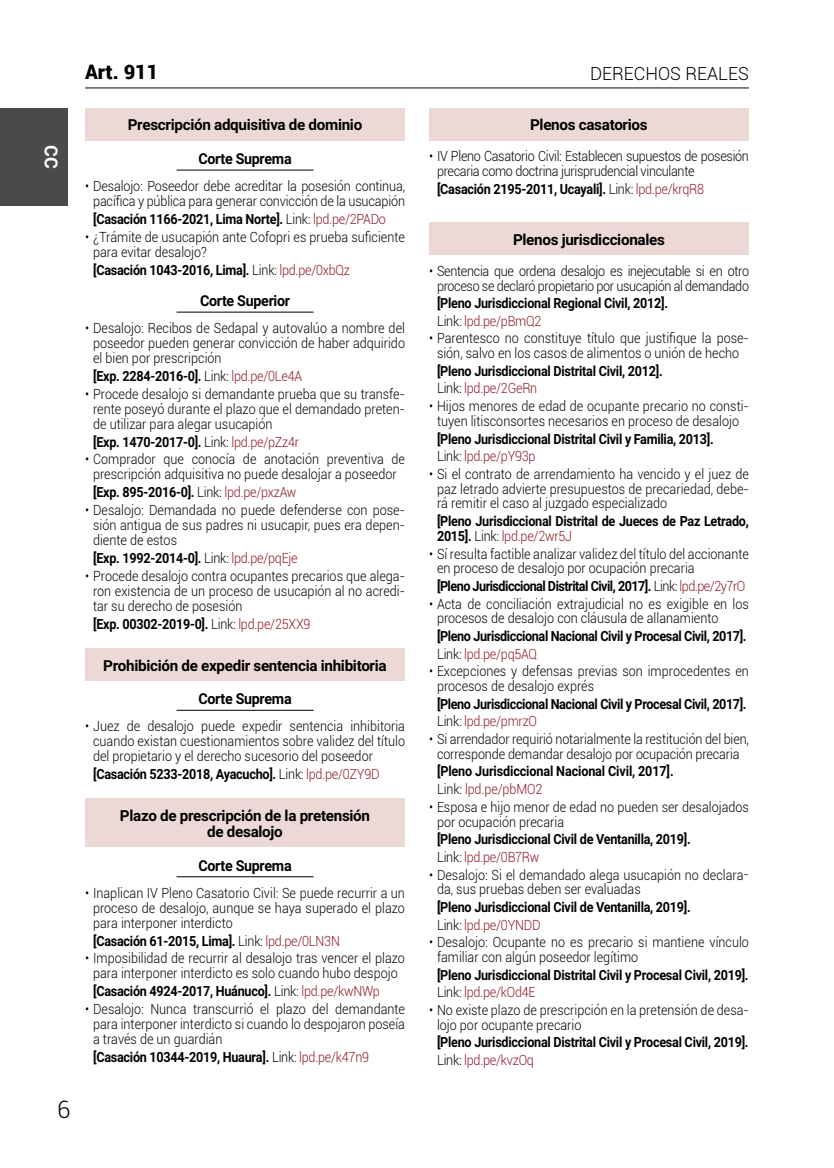
<style>
.page{position:relative;width:834px;height:1168px;background:#fff}
.page>*{position:absolute;margin:0;border:0;box-sizing:border-box;transform-origin:0 0}
.t1{font:300 24px "Roboto";color:#000}
.t2{font:900 20px "Roboto";color:#000}
.t3{font:300 18px "Roboto";color:#000}
.t4{font:700 18px "Roboto";color:#fff}
.t5{font:700 15.2px/16px "Roboto";letter-spacing:-.02em;color:#000;text-align:center}
.t6{font:700 15px "Roboto";letter-spacing:-.02em;color:#000;scale:.95 1}
.t7{font:300 14px/15px "Roboto";color:#000;scale:.9 1}
.t8{font:700 14px/17.6px "Roboto";letter-spacing:-.02em;color:#000;scale:.9 1}
.t9{font:300 14px/14.8px "Roboto";letter-spacing:-.025em;color:#000;scale:.9 1}
.t10{font:700 14px "Roboto";letter-spacing:-.04em;color:#000;scale:.9 1}
.s1{font-weight:300}
.s2{font-weight:300;color:#8d1927}
</style>
<div class="page">
<hr style="left:85px;top:87px;width:663px;height:1px;background:#000">
<div style="left:0;top:108px;width:67px;height:97px;background:#4a4a49"></div>
<div style="left:85px;top:108px;width:320px;height:32px;background:#ecd9d5"></div>
<hr style="left:176px;top:170px;width:137px;height:1px;background:#000">
<hr style="left:176px;top:312px;width:137px;height:1px;background:#000">
<div style="left:85px;top:648px;width:320px;height:33px;background:#ecd9d5"></div>
<hr style="left:176px;top:710px;width:137px;height:1px;background:#000">
<div style="left:85px;top:798px;width:320px;height:49px;background:#ecd9d5"></div>
<hr style="left:176px;top:876px;width:137px;height:1px;background:#000">
<div style="left:429px;top:108px;width:319px;height:32px;background:#ecd9d5"></div>
<div style="left:429px;top:222px;width:319px;height:33px;background:#ecd9d5"></div>
<h2 class="t2" style="left:85px;top:58px;width:75px">Art. 911</h2>
<p class="t3" style="left:590px;top:61px;width:160px">DERECHOS REALES</p>
<p class="t4" style="left:64px;top:145px;width:26px;rotate:90deg">CC</p>
<h1 class="t1" style="left:57px;top:1093px;width:15px">6</h1>
<p class="t5" style="left:128px;top:117px;width:236px">Prescripción adquisitiva de dominio</p>
<p class="t6" style="left:198px;top:148px;width:100px">Corte Suprema</p>
<p class="t7" style="left:85px;top:178px;width:357px;text-align:center">• Desalojo: Poseedor debe acreditar la posesión continua, pacífica y pública para generar convicción de la usucapión</p>
<p class="t8" style="left:93px;top:210px;width:327px">[Casación 1166-2021, Lima Norte]. <span class="s1">Link:</span> <span class="s2">lpd.pe/2PADo</span></p>
<p class="t7" style="left:93px;top:229px;width:348px;text-indent:-8px">• ¿Trámite de usucapión ante Cofopri es prueba suficiente para evitar desalojo?</p>
<p class="t8" style="left:93px;top:260px;width:287px">[Casación 1043-2016, Lima]. <span class="s1">Link:</span> <span class="s2">lpd.pe/0xbQz</span></p>
<p class="t6" style="left:200px;top:290px;width:96px">Corte Superior</p>
<p class="t7" style="left:93px;top:320px;width:348px;text-align:justify;text-indent:-8px">• Desalojo: Recibos de Sedapal y autovalúo a nombre del poseedor pueden generar convicción de haber adquirido el bien por prescripción</p>
<p class="t8" style="left:93px;top:367px;width:234px">[Exp. 2284-2016-0]. <span class="s1">Link:</span> <span class="s2">lpd.pe/0Le4A</span></p>
<p class="t7" style="left:93px;top:386px;width:348px;text-align:justify;text-indent:-8px">• Procede desalojo si demandante prueba que su transfe&shy;rente poseyó durante el plazo que el demandado preten&shy;de utilizar para alegar usucapión</p>
<p class="t8" style="left:93px;top:432px;width:230px">[Exp. 1470-2017-0]. <span class="s1">Link:</span> <span class="s2">lpd.pe/pZz4r</span></p>
<p class="t7" style="left:85px;top:451px;width:357px;text-align:center">• Comprador que conocía de anotación preventiva de prescripción adquisitiva no puede desalojar a poseedor</p>
<p class="t8" style="left:93px;top:483px;width:227px">[Exp. 895-2016-0]. <span class="s1">Link:</span> <span class="s2">lpd.pe/pxzAw</span></p>
<p class="t7" style="left:93px;top:502px;width:348px;text-align:justify;text-indent:-8px">• Desalojo: Demandada no puede defenderse con pose&shy;sión antigua de sus padres ni usucapir, pues era depen&shy;diente de estos</p>
<p class="t8" style="left:93px;top:549px;width:229px">[Exp. 1992-2014-0]. <span class="s1">Link:</span> <span class="s2">lpd.pe/pqEje</span></p>
<p class="t7" style="left:93px;top:568px;width:348px;text-align:justify;text-indent:-8px">• Procede desalojo contra ocupantes precarios que alega&shy;ron existencia de un proceso de usucapión al no acredi&shy;tar su derecho de posesión</p>
<p class="t8" style="left:93px;top:614px;width:243px">[Exp. 00302-2019-0]. <span class="s1">Link:</span> <span class="s2">lpd.pe/25XX9</span></p>
<p class="t5" style="left:103px;top:657px;width:285px">Prohibición de expedir sentencia inhibitoria</p>
<p class="t6" style="left:198px;top:688px;width:100px">Corte Suprema</p>
<p class="t7" style="left:93px;top:718px;width:348px;text-align:justify;text-indent:-8px">• Juez de desalojo puede expedir sentencia inhibitoria cuando existan cuestionamientos sobre validez del título del propietario y el derecho sucesorio del poseedor</p>
<p class="t8" style="left:93px;top:765px;width:320px">[Casación 5233-2018, Ayacucho]. <span class="s1">Link:</span> <span class="s2">lpd.pe/0ZY9D</span></p>
<p class="t5" style="left:120px;top:807px;width:251px">Plazo de prescripción de la pretensión de desalojo</p>
<p class="t6" style="left:198px;top:855px;width:100px">Corte Suprema</p>
<p class="t7" style="left:93px;top:885px;width:348px;text-align:justify;text-indent:-8px">• Inaplican IV Pleno Casatorio Civil: Se puede recurrir a un proceso de desalojo, aunque se haya superado el plazo para interponer interdicto</p>
<p class="t8" style="left:93px;top:931px;width:276px">[Casación 61-2015, Lima]. <span class="s1">Link:</span> <span class="s2">lpd.pe/0LN3N</span></p>
<p class="t7" style="left:85px;top:950px;width:357px;text-align:center">• Imposibilidad de recurrir al desalojo tras vencer el plazo para interponer interdicto es solo cuando hubo despojo</p>
<p class="t8" style="left:93px;top:982px;width:320px">[Casación 4924-2017, Huánuco]. <span class="s1">Link:</span> <span class="s2">lpd.pe/kwNWp</span></p>
<p class="t7" style="left:93px;top:1001px;width:348px;text-align:justify;text-indent:-8px">• Desalojo: Nunca transcurrió el plazo del demandante para interponer interdicto si cuando lo despojaron poseía a través de un guardián</p>
<p class="t8" style="left:93px;top:1047px;width:308px">[Casación 10344-2019, Huaura]. <span class="s1">Link:</span> <span class="s2">lpd.pe/k47n9</span></p>
<p class="t5" style="left:530px;top:117px;width:119px">Plenos casatorios</p>
<p class="t9" style="left:437px;top:149px;width:348px;text-indent:-8px">• IV Pleno Casatorio Civil: Establecen supuestos de posesión precaria como doctrina jurisprudencial vinculante</p>
<p class="t8" style="left:437px;top:180px;width:298px">[Casación 2195-2011, Ucayali]. <span class="s1">Link:</span> <span class="s2">lpd.pe/krqR8</span></p>
<p class="t5" style="left:513px;top:231px;width:153px">Plenos jurisdiccionales</p>
<p class="t9" style="left:429px;top:263px;width:357px;text-align:center">• Sentencia que ordena desalojo es inejecutable si en otro proceso se declaró propietario por usucapión al demandado</p>
<p class="t8" style="left:437px;top:294px;width:258px">[Pleno Jurisdiccional Regional Civil, 2012].<br><span class="s1">Link:</span> <span class="s2">lpd.pe/pBmQ2</span></p>
<p class="t7" style="left:429px;top:331px;width:357px;text-align:center">• Parentesco no constituye título que justifique la pose&shy;sión, salvo en los casos de alimentos o unión de hecho</p>
<p class="t8" style="left:437px;top:362px;width:252px">[Pleno Jurisdiccional Distrital Civil, 2012].<br><span class="s1">Link:</span> <span class="s2">lpd.pe/2GeRn</span></p>
<p class="t7" style="left:429px;top:398px;width:357px;text-align:center">• Hijos menores de edad de ocupante precario no consti&shy;tuyen litisconsortes necesarios en proceso de desalojo</p>
<p class="t8" style="left:437px;top:429px;width:309px">[Pleno Jurisdiccional Distrital Civil y Familia, 2013].<br><span class="s1">Link:</span> <span class="s2">lpd.pe/pY93p</span></p>
<p class="t7" style="left:437px;top:466px;width:348px;text-align:justify;text-indent:-8px">• Si el contrato de arrendamiento ha vencido y el juez de paz letrado advierte presupuestos de precariedad, debe&shy;rá remitir el caso al juzgado especializado</p>
<p class="t8" style="left:437px;top:513px;width:348px;line-height:14.8px">[Pleno Jurisdiccional Distrital de Jueces de Paz Letrado,<br>2015]. <span class="s1">Link:</span> <span class="s2">lpd.pe/2wr5J</span></p>
<p class="t7" style="left:437px;top:546px;width:348px;text-indent:-8px">• Sí resulta factible analizar validez del título del accionante en proceso de desalojo por ocupación precaria</p>
<p class="t10" style="left:437px;top:576px;width:344px">[Pleno Jurisdiccional Distrital Civil, 2017]. <span class="s1">Link:</span> <span class="s2">lpd.pe/2y7rO</span></p>
<p class="t7" style="left:437px;top:596px;width:348px;text-indent:-8px">• Acta de conciliación extrajudicial no es exigible en los procesos de desalojo con cláusula de allanamiento</p>
<p class="t8" style="left:437px;top:627px;width:345px">[Pleno Jurisdiccional Nacional Civil y Procesal Civil, 2017].<br><span class="s1">Link:</span> <span class="s2">lpd.pe/pq5AQ</span></p>
<p class="t7" style="left:437px;top:663px;width:348px;text-indent:-8px">• Excepciones y defensas previas son improcedentes en procesos de desalojo exprés</p>
<p class="t8" style="left:437px;top:694px;width:345px">[Pleno Jurisdiccional Nacional Civil y Procesal Civil, 2017].<br><span class="s1">Link:</span> <span class="s2">lpd.pe/pmrzO</span></p>
<p class="t7" style="left:429px;top:731px;width:357px;text-align:center">• Si arrendador requirió notarialmente la restitución del bien, corresponde demandar desalojo por ocupación precaria</p>
<p class="t8" style="left:437px;top:762px;width:264px">[Pleno Jurisdiccional Nacional Civil, 2017].<br><span class="s1">Link:</span> <span class="s2">lpd.pe/pbMO2</span></p>
<p class="t7" style="left:437px;top:799px;width:348px;text-indent:-8px">• Esposa e hijo menor de edad no pueden ser desalojados por ocupación precaria</p>
<p class="t8" style="left:437px;top:830px;width:283px">[Pleno Jurisdiccional Civil de Ventanilla, 2019].<br><span class="s1">Link:</span> <span class="s2">lpd.pe/0B7Rw</span></p>
<p class="t7" style="left:437px;top:867px;width:348px;text-indent:-8px">• Desalojo: Si el demandado alega usucapión no declara&shy;da, sus pruebas deben ser evaluadas</p>
<p class="t8" style="left:437px;top:897px;width:283px">[Pleno Jurisdiccional Civil de Ventanilla, 2019].<br><span class="s1">Link:</span> <span class="s2">lpd.pe/0YNDD</span></p>
<p class="t7" style="left:437px;top:934px;width:348px;text-indent:-8px">• Desalojo: Ocupante no es precario si mantiene vínculo familiar con algún poseedor legítimo</p>
<p class="t8" style="left:437px;top:965px;width:348px">[Pleno Jurisdiccional Distrital Civil y Procesal Civil, 2019].<br><span class="s1">Link:</span> <span class="s2">lpd.pe/kOd4E</span></p>
<p class="t7" style="left:437px;top:1002px;width:348px;text-indent:-8px">• No existe plazo de prescripción en la pretensión de desa&shy;lojo por ocupante precario</p>
<p class="t8" style="left:437px;top:1033px;width:348px">[Pleno Jurisdiccional Distrital Civil y Procesal Civil, 2019].<br><span class="s1">Link:</span> <span class="s2">lpd.pe/kvzOq</span></p>
</div>
